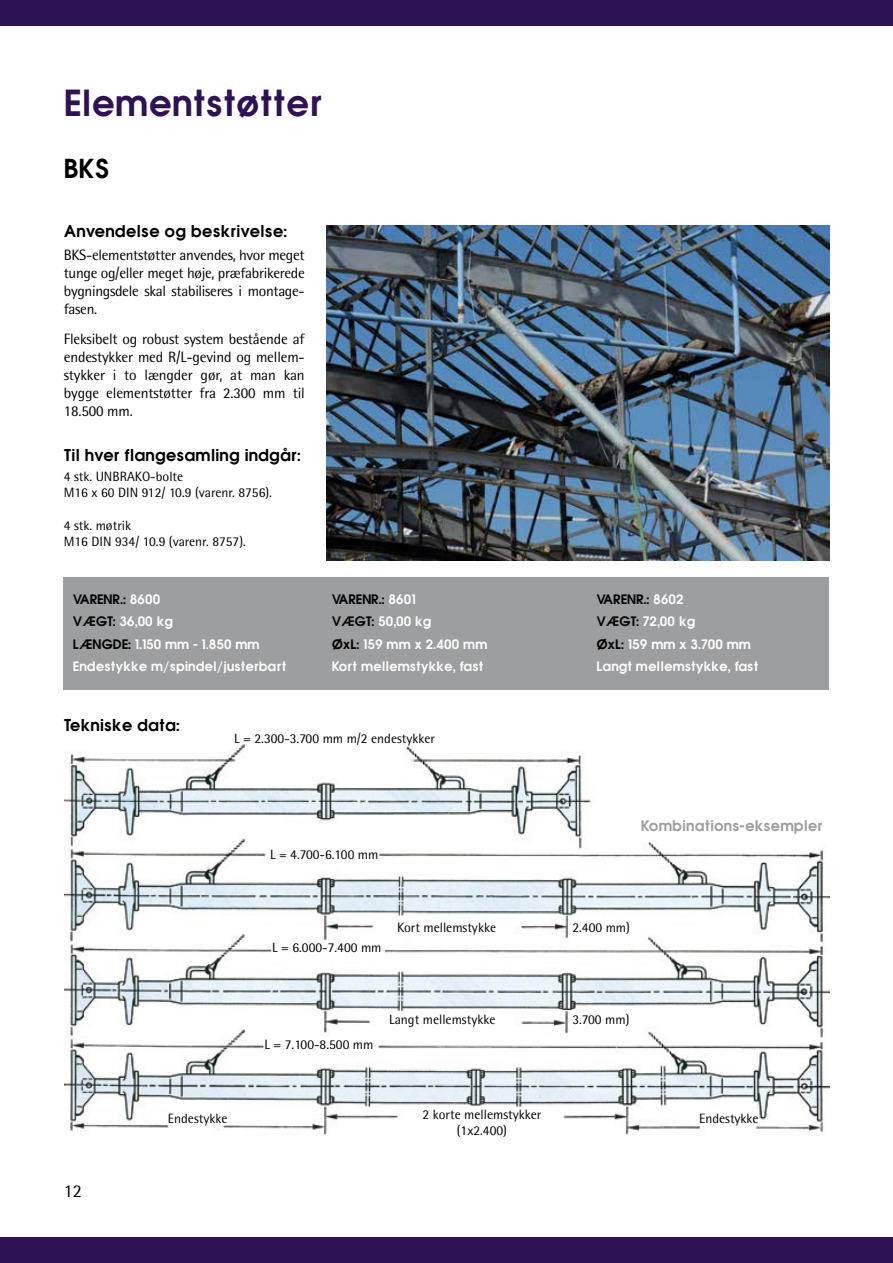
<style>
.page{position:relative;width:893px;height:1263px;background:#fff}
.page>*{position:absolute;margin:0;border:0;box-sizing:border-box;transform-origin:0 0}
.t1{font:33px "Avant Garde Demi";color:#2e1352}
.t2{font:24px "Avant Garde Demi";color:#000}
.t3{font:18px "Agfa Rotis Semisans";color:#000}
.t4{font:15px/18px "Agfa Rotis Semisans";letter-spacing:-.02em;color:#000;text-align:justify}
.t5{font:15px "Avant Garde Demi";color:#000}
.t6{font:13.5px/16.2px "Agfa Rotis Semisans";color:#000}
.t7{font:13.5px "Avant Garde Demi";color:#9d9ea0}
.t8{font:12px/22.2px "Avant Garde Demi";color:#fff}
.s1{color:#000}
</style>
<div class="page">
<div style="left:0;top:0;width:893px;height:26px;background:#2e1352"></div>
<div style="left:0;top:1237px;width:893px;height:26px;background:#2e1352"></div>
<div style="left:64px;top:577px;width:765px;height:113px;background:#9d9ea0"></div>
<img style="left:326px;top:225px;width:503px;height:335px">
<img style="left:64px;top:744px;width:766px;height:392px">
<h1 class="t1" style="left:64px;top:80px;width:260px">Elementstøtter</h1>
<h2 class="t2" style="left:64px;top:152px;width:47px">BKS</h2>
<p class="t5" style="left:64px;top:221px;width:225px">Anvendelse og beskrivelse:</p>
<p class="t4" style="left:64px;top:245px;width:242px">BKS-elementstøtter anvendes, hvor meget tunge og/eller meget høje, præfabrikerede bygningsdele skal stabiliseres i montage&shy;fasen.</p>
<p class="t4" style="left:64px;top:330px;width:242px">Fleksibelt og robust system bestående af endestykker med R/L-gevind og mellem&shy;stykker i to længder gør, at man kan bygge elementstøtter fra 2.300 mm til 18.500 mm.</p>
<p class="t5" style="left:64px;top:444px;width:238px">Til hver flangesamling indgår:</p>
<p class="t6" style="left:64px;top:468px;width:210px">4 stk. UNBRAKO-bolte<br>M16 x 60 DIN 912/ 10.9 (varenr. 8756).</p>
<p class="t6" style="left:64px;top:517px;width:184px">4 stk. møtrik<br>M16 DIN 934/ 10.9 (varenr. 8757).</p>
<p class="t8" style="left:73px;top:588px;width:215px"><span class="s1">VARENR.:</span> 8600<br><span class="s1">VÆGT:</span> 36,00 kg<br><span class="s1">LÆNGDE:</span> 1.150 mm - 1.850 mm<br>Endestykke m/spindel/justerbart</p>
<p class="t8" style="left:332px;top:588px;width:157px"><span class="s1">VARENR.:</span> 8601<br><span class="s1">VÆGT:</span> 50,00 kg<br><span class="s1">ØxL:</span> 159 mm x 2.400 mm<br>Kort mellemstykke, fast</p>
<p class="t8" style="left:596px;top:588px;width:163px"><span class="s1">VARENR.:</span> 8602<br><span class="s1">VÆGT:</span> 72,00 kg<br><span class="s1">ØxL:</span> 159 mm x 3.700 mm<br>Langt mellemstykke, fast</p>
<p class="t5" style="left:64px;top:714px;width:118px">Tekniske data:</p>
<p class="t6" style="left:234px;top:730px;width:202px">L = 2.300-3.700 mm m/2 endestykker</p>
<p class="t6" style="left:270px;top:846px;width:110px">L = 4.700-6.100 mm</p>
<p class="t7" style="left:641px;top:816px;width:183px">Kombinations-eksempler</p>
<p class="t6" style="left:272px;top:939px;width:111px">L = 6.000-7.400 mm</p>
<p class="t6" style="left:397px;top:919px;width:101px">Kort mellemstykke</p>
<p class="t6" style="left:572px;top:919px;width:59px">2.400 mm)</p>
<p class="t6" style="left:265px;top:1036px;width:110px">L = 7.100-8.500 mm</p>
<p class="t6" style="left:389px;top:1011px;width:108px">Langt mellemstykke</p>
<p class="t6" style="left:572px;top:1011px;width:59px">3.700 mm)</p>
<h3 class="t3" style="left:64px;top:1180px;width:20px">12</h3>
<p class="t6" style="left:422px;top:1106px;width:120px;text-align:center">2 korte mellemstykker (1x2.400)</p>
<p class="t6" style="left:168px;top:1111px;width:61px">Endestykke</p>
<p class="t6" style="left:699px;top:1111px;width:61px">Endestykke</p>
</div>
